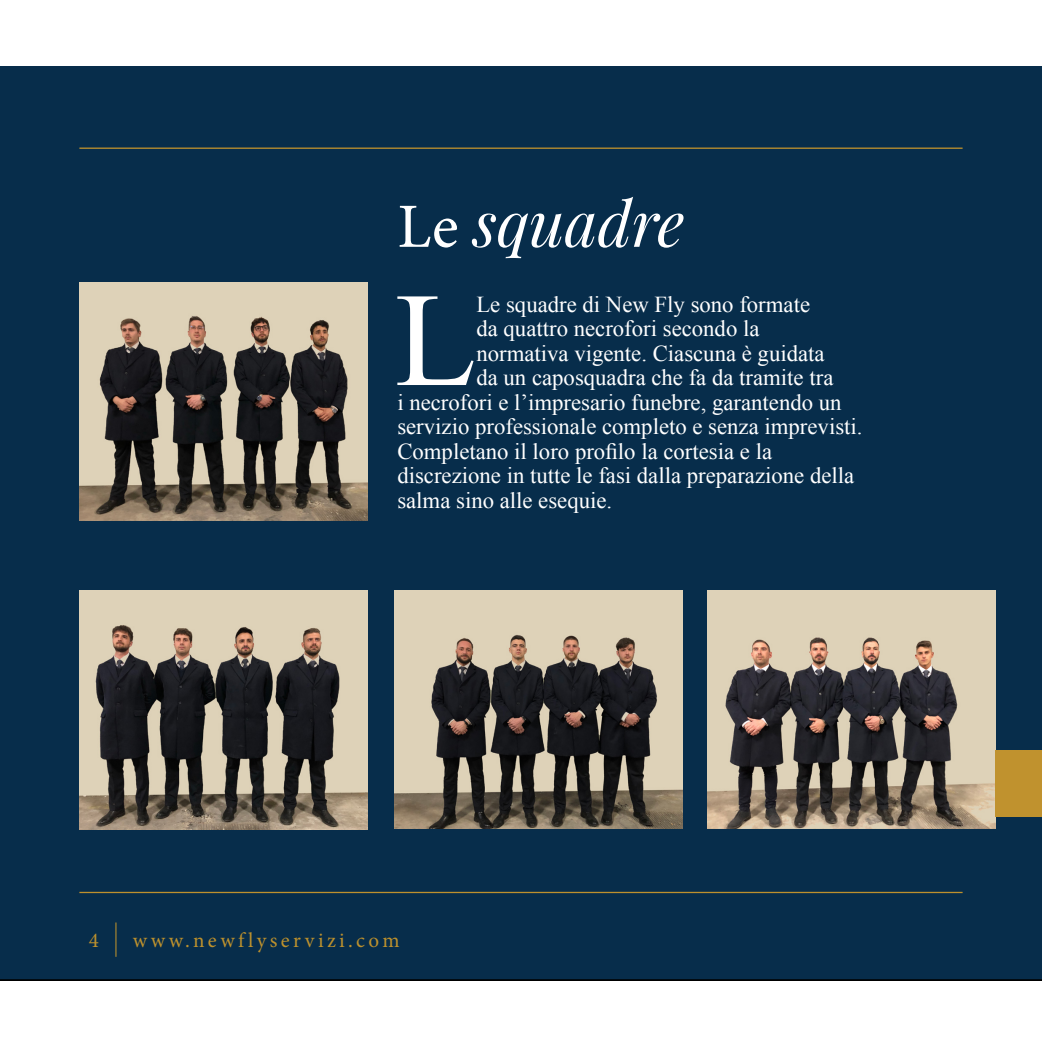
<style>
.page{position:relative;width:1042px;height:1042px;background:#fff}
.page>*{position:absolute;margin:0;border:0;box-sizing:border-box;transform-origin:0 0}
.Paragraf_with_Drop_C{font:133.7px "Times New Roman";color:#fff}
.Title_page{font:italic 63px "Playfair Display";color:#fff}
.Paragraf_with_Drop_C-2{font:22.75px "Times New Roman";color:#fff}
.t1{font:21px "Minion Pro";letter-spacing:.16em;color:#bd912d}
.s1{font-family:"Minion Pro";font-style:normal}
</style>
<div class="page">
<div style="left:0;top:66px;width:1042px;height:914px;background:#072d4b"></div>
<img style="left:79px;top:591px;width:288px;height:238px">
<img style="left:79px;top:283px;width:288px;height:238px">
<img style="left:394px;top:590px;width:288px;height:238px">
<img style="left:707px;top:590px;width:288px;height:238px">
<div style="left:995px;top:750px;width:47px;height:66px;background:#c0922e"></div>
<hr style="left:79px;top:148px;width:883px;height:1px;background:#bd902d">
<hr style="left:79px;top:892px;width:883px;height:1px;background:#bd902d">
<hr style="left:115px;top:923px;width:1px;height:33px;background:#bd912d">
<p class="Title_page" style="left:397px;top:174px;width:288px"><span class="s1">Le</span> squadre</p>
<p class="Paragraf_with_Drop_C" style="left:395px;top:250px;width:83px">L</p>
<p class="Paragraf_with_Drop_C-2" style="left:476px;top:289px;width:335px">Le squadre di New Fly sono formate</p>
<p class="Paragraf_with_Drop_C-2" style="left:476px;top:313px;width:285px">da quattro necrofori secondo la</p>
<p class="Paragraf_with_Drop_C-2" style="left:476px;top:338px;width:350px">normativa vigente. Ciascuna è guidata</p>
<p class="Paragraf_with_Drop_C-2" style="left:476px;top:362px;width:358px">da un caposquadra che fa da tramite tra</p>
<p class="Paragraf_with_Drop_C-2" style="left:397px;top:387px;width:446px">i necrofori e l’impresario funebre, garantendo un</p>
<p class="Paragraf_with_Drop_C-2" style="left:397px;top:411px;width:467px">servizio professionale completo e senza imprevisti.</p>
<p class="Paragraf_with_Drop_C-2" style="left:397px;top:436px;width:376px">Completano il loro profilo la cortesia e la</p>
<p class="Paragraf_with_Drop_C-2" style="left:397px;top:460px;width:458px">discrezione in tutte le fasi dalla preparazione della</p>
<p class="Paragraf_with_Drop_C-2" style="left:397px;top:485px;width:216px">salma sino alle esequie.</p>
<p class="t1" style="left:89px;top:926px;width:12px">4</p>
<p class="t1" style="left:133px;top:926px;width:268px">www.newflyservizi.com</p>
</div>
